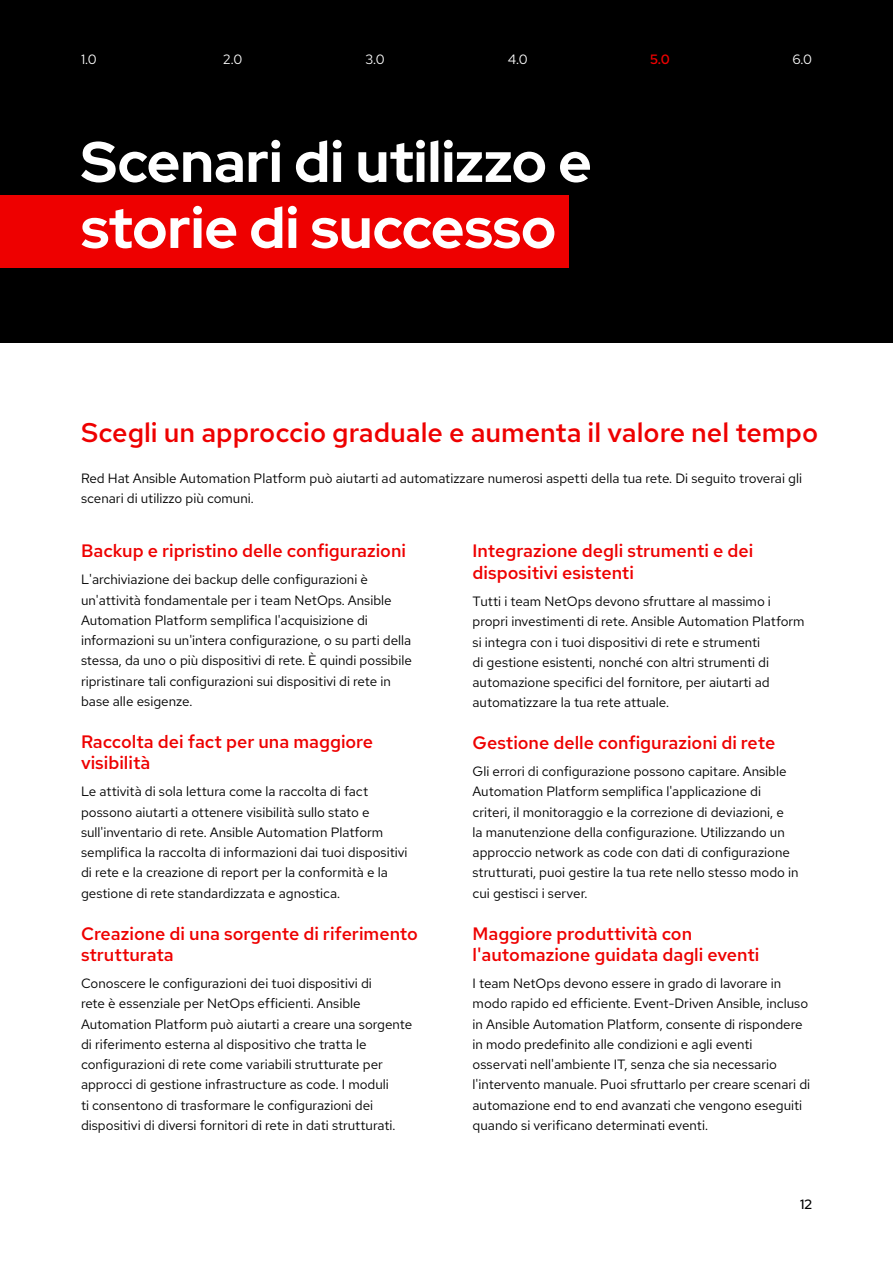
<style>
.page{position:relative;width:893px;height:1263px;background:#fff}
.page>*{position:absolute;margin:0;border:0;box-sizing:border-box;transform-origin:0 0}
.t1{font:700 57px/66px "Red Hat Display";color:#fff}
.t2{font:500 27px "Red Hat Text";color:#e00}
.t3{font:500 18px/21.6px "Red Hat Text";color:#e00}
.t4{font:13.5px/20.2px "Red Hat Text";color:#000}
.t5{font:13.5px "Red Hat Text";color:#fff}
.t6{font:500 13.5px "Red Hat Text";color:#e00}
.t7{font:500 13.5px "Red Hat Display";color:#000}
</style>
<div class="page">
<div style="left:0;top:0;width:893px;height:343px;background:#000"></div>
<div style="left:0;top:195px;width:568px;height:73px;background:#e00"></div>
<p class="t5" style="left:81px;top:51px;width:17px">1.0</p>
<p class="t5" style="left:223px;top:51px;width:20px">2.0</p>
<p class="t5" style="left:366px;top:51px;width:21px">3.0</p>
<p class="t5" style="left:508px;top:51px;width:21px">4.0</p>
<p class="t6" style="left:650px;top:50px;width:21px">5.0</p>
<p class="t5" style="left:792px;top:51px;width:21px">6.0</p>
<h1 class="t1" style="left:81px;top:128px;width:512px">Scenari di utilizzo e storie di successo</h1>
<h2 class="t2" style="left:81px;top:415px;width:739px">Scegli un approccio graduale e aumenta il valore nel tempo</h2>
<p class="t4" style="left:81px;top:468px;width:723px">Red Hat Ansible Automation Platform può aiutarti ad automatizzare numerosi aspetti della tua rete. Di seguito troverai gli scenari di utilizzo più comuni.</p>
<h3 class="t3" style="left:81px;top:540px;width:327px">Backup e ripristino delle configurazioni</h3>
<p class="t4" style="left:81px;top:569px;width:333px">L'archiviazione dei backup delle configurazioni è un'attività fondamentale per i team NetOps. Ansible Automation Platform semplifica l'acquisizione di informazioni su un'intera configurazione, o su parti della stessa, da uno o più dispositivi di rete. È quindi possibile ripristinare tali configurazioni sui dispositivi di rete in base alle esigenze.</p>
<h3 class="t3" style="left:81px;top:730px;width:294px">Raccolta dei fact per una maggiore visibilità</h3>
<p class="t4" style="left:81px;top:781px;width:328px">Le attività di sola lettura come la raccolta di fact possono aiutarti a ottenere visibilità sullo stato e sull'inventario di rete. Ansible Automation Platform semplifica la raccolta di informazioni dai tuoi dispositivi di rete e la creazione di report per la conformità e la gestione di rete standardizzata e agnostica.</p>
<h3 class="t3" style="left:81px;top:922px;width:338px">Creazione di una sorgente di riferimento strutturata</h3>
<p class="t4" style="left:81px;top:973px;width:333px">Conoscere le configurazioni dei tuoi dispositivi di<br>rete è essenziale per NetOps efficienti. Ansible Automation Platform può aiutarti a creare una sorgente di riferimento esterna al dispositivo che tratta le configurazioni di rete come variabili strutturate per approcci di gestione infrastructure as code. I moduli<br>ti consentono di trasformare le configurazioni dei dispositivi di diversi fornitori di rete in dati strutturati.</p>
<h3 class="t3" style="left:473px;top:540px;width:282px">Integrazione degli strumenti e dei dispositivi esistenti</h3>
<p class="t4" style="left:473px;top:591px;width:334px">Tutti i team NetOps devono sfruttare al massimo i propri investimenti di rete. Ansible Automation Platform si integra con i tuoi dispositivi di rete e strumenti<br>di gestione esistenti, nonché con altri strumenti di automazione specifici del fornitore, per aiutarti ad automatizzare la tua rete attuale.</p>
<h3 class="t3" style="left:473px;top:732px;width:304px">Gestione delle configurazioni di rete</h3>
<p class="t4" style="left:473px;top:761px;width:328px">Gli errori di configurazione possono capitare. Ansible Automation Platform semplifica l'applicazione di criteri, il monitoraggio e la correzione di deviazioni, e<br>la manutenzione della configurazione. Utilizzando un approccio network as code con dati di configurazione strutturati, puoi gestire la tua rete nello stesso modo in cui gestisci i server.</p>
<h3 class="t3" style="left:473px;top:922px;width:288px">Maggiore produttività con l'automazione guidata dagli eventi</h3>
<p class="t4" style="left:473px;top:973px;width:339px">I team NetOps devono essere in grado di lavorare in modo rapido ed efficiente. Event-Driven Ansible, incluso in Ansible Automation Platform, consente di rispondere in modo predefinito alle condizioni e agli eventi osservati nell'ambiente IT, senza che sia necessario l'intervento manuale. Puoi sfruttarlo per creare scenari di automazione end to end avanzati che vengono eseguiti quando si verificano determinati eventi.</p>
<p class="t7" style="left:800px;top:1196px;width:13px">12</p>
</div>
